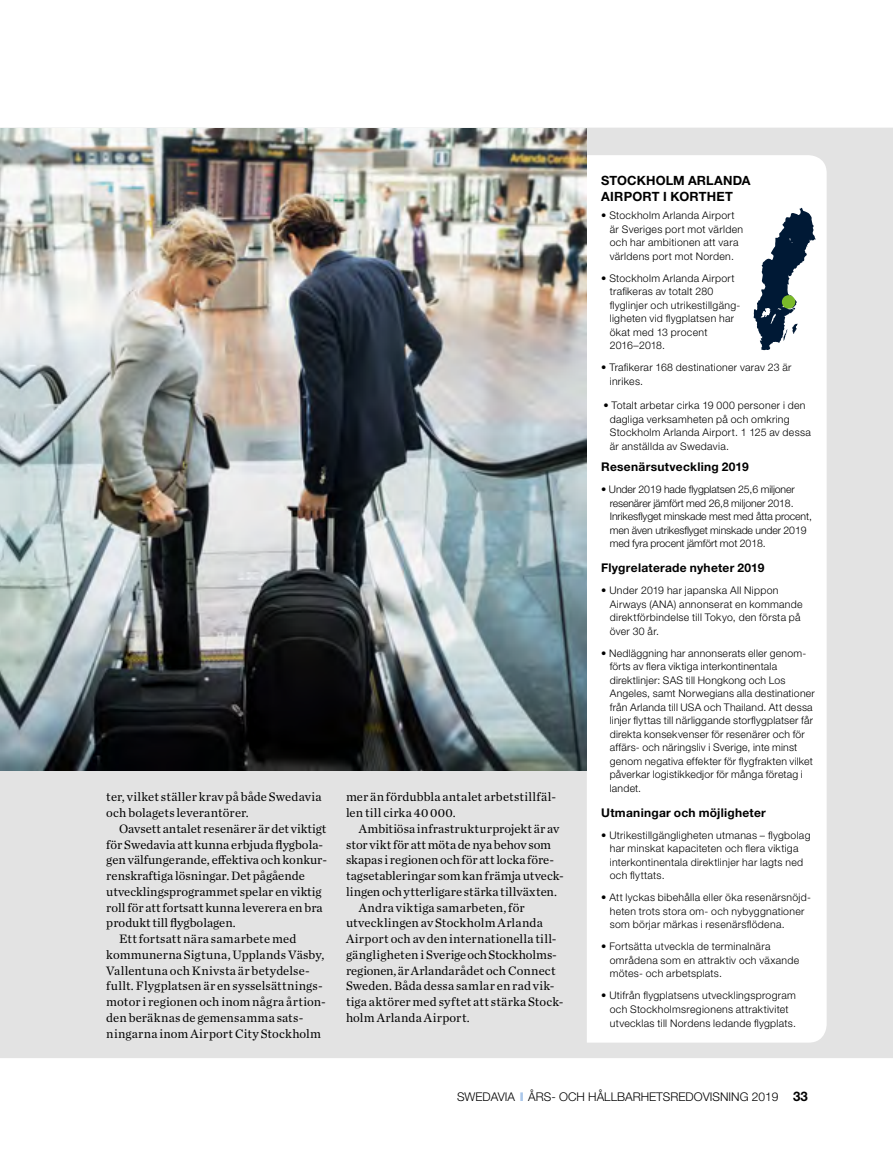
<style>
.page{position:relative;width:893px;height:1149px;background:#fff}
.page>*{position:absolute;margin:0;border:0;box-sizing:border-box;transform-origin:0 0}
.t1{font:12.75px/15.8px "Chronicle Text G1";color:#000}
.t2{font:12.75px/15.8px "Chronicle Text G1";letter-spacing:.02em;color:#000}
.t3{font:700 12.75px/16.5px "Helvetica Neue LT Std";letter-spacing:.01em;color:#000}
.t4{font:700 12px "Helvetica Neue LT Std";letter-spacing:.02em;color:#000}
.t5{font:300 12px "Helvetica Neue LT Std";color:#000}
.t6{font:300 10.5px/13.5px "Helvetica Neue LT Std";letter-spacing:.025em;color:#000}
.t7{font:300 10.5px/13.5px "Helvetica Neue LT Std";letter-spacing:-.01em;color:#000}
.s1{font-weight:900;color:#aac7ea}
.s2{font-weight:700;font-size:13.2px}
</style>
<div class="page">
<div style="left:0;top:128px;width:893px;height:929px;background:#e3e3e3"></div>
<svg style="left:587px;top:155px;width:240px;height:887px"></svg>
<svg style="left:753px;top:208px;width:62px;height:142px"></svg>
<div style="left:782px;top:295px;width:13px;height:13px;background:#7ab929;border-radius:50%"></div>
<img style="left:0;top:128px;width:587px;height:641px">
<p class="t1" style="left:106px;top:788px;width:217px">ter, vilket ställer krav på både Swedavia och bolagets leverantörer.</p>
<p class="t1" style="left:119px;top:819px;width:209px">Oavsett antalet resenärer är det viktigt</p>
<p class="t1" style="left:106px;top:835px;width:218px">för Swedavia att kunna erbjuda flygbola-</p>
<p class="t1" style="left:106px;top:851px;width:222px">gen välfungerande, effektiva och konkur-</p>
<p class="t1" style="left:106px;top:867px;width:200px">renskraftiga lösningar. Det pågående</p>
<p class="t1" style="left:106px;top:882px;width:217px">utvecklingsprogrammet spelar en viktig</p>
<p class="t1" style="left:106px;top:898px;width:218px">roll för att fortsatt kunna leverera en bra</p>
<p class="t1" style="left:106px;top:914px;width:131px">produkt till flygbolagen.</p>
<p class="t1" style="left:119px;top:930px;width:179px">Ett fortsatt nära samarbete med</p>
<p class="t1" style="left:106px;top:945px;width:219px">kommunerna Sigtuna, Upplands Väsby,</p>
<p class="t1" style="left:106px;top:961px;width:205px">Vallentuna och Knivsta är betydelse-</p>
<p class="t1" style="left:106px;top:977px;width:218px">fullt. Flygplatsen är en sysselsättnings-</p>
<p class="t1" style="left:106px;top:993px;width:221px">motor i regionen och inom några årtion-</p>
<p class="t1" style="left:106px;top:1008px;width:199px">den beräknas de gemensamma sats-</p>
<p class="t1" style="left:106px;top:1024px;width:216px">ningarna inom Airport City Stockholm</p>
<p class="t2" style="left:346px;top:788px;width:212px">mer än fördubbla antalet arbetstillfäl&shy;len till cirka 40 000.</p>
<p class="t1" style="left:359px;top:819px;width:202px">Ambitiösa infrastrukturprojekt är av</p>
<p class="t1" style="left:346px;top:835px;width:207px">stor vikt för att möta de nya behov som</p>
<p class="t1" style="left:346px;top:851px;width:210px">skapas i regionen och för att locka före-</p>
<p class="t1" style="left:346px;top:867px;width:219px">tagsetableringar som kan främja utveck-</p>
<p class="t1" style="left:346px;top:882px;width:213px">lingen och ytterligare stärka tillväxten.</p>
<p class="t1" style="left:359px;top:898px;width:167px">Andra viktiga samarbeten, för</p>
<p class="t1" style="left:346px;top:914px;width:198px">utvecklingen av Stockholm Arlanda</p>
<p class="t1" style="left:346px;top:930px;width:212px">Airport och av den internationella till-</p>
<p class="t1" style="left:346px;top:945px;width:212px">gängligheten i Sverige och Stockholms-</p>
<p class="t1" style="left:346px;top:961px;width:211px">regionen, är Arlandarådet och Connect</p>
<p class="t1" style="left:346px;top:977px;width:210px">Sweden. Båda dessa samlar en rad vik-</p>
<p class="t1" style="left:346px;top:993px;width:219px">tiga aktörer med syftet att stärka Stock-</p>
<p class="t1" style="left:346px;top:1008px;width:125px">holm Arlanda Airport.</p>
<p class="t3" style="left:601px;top:172px;width:151px">STOCKHOLM ARLANDA<br>AIRPORT I KORTHET</p>
<p class="t6" style="left:610px;top:208px;width:135px;text-indent:-9px">• Stockholm Arlanda Airport är Sveriges port mot världen och har ambitionen att vara världens port mot Norden.</p>
<p class="t6" style="left:610px;top:271px;width:132px;text-indent:-9px">• Stockholm Arlanda Airport trafikeras av totalt 280 flyglinjer och utrikestillgäng&shy;ligheten vid flygplatsen har ökat med 13 procent<br>2016–2018.</p>
<p class="t6" style="left:610px;top:360px;width:183px;text-indent:-9px">• Trafikerar 168 destinationer varav 23 är inrikes.</p>
<p class="t6" style="left:610px;top:398px;width:203px;text-indent:-6px">• Totalt arbetar cirka 19 000 personer i den dagliga verksamheten på och omkring Stockholm Arlanda Airport. 1 125 av dessa är anställda av Swedavia.</p>
<p class="t4" style="left:601px;top:459px;width:149px">Resenärsutveckling 2019</p>
<p class="t7" style="left:610px;top:482px;width:204px;text-indent:-9px">• Under 2019 hade flygplatsen 25,6 miljoner resenärer jämfört med 26,8 miljoner 2018.<br>Inrikesflyget minskade mest med åtta procent, men även utrikesflyget minskade under 2019 med fyra procent jämfört mot 2018.</p>
<p class="t4" style="left:601px;top:560px;width:165px">Flygrelaterade nyheter 2019</p>
<p class="t6" style="left:610px;top:583px;width:194px;text-indent:-9px">• Under 2019 har japanska All Nippon<br>Airways (ANA) annonserat en kommande direktförbindelse till Tokyo, den första på över 30 år.</p>
<p class="t6" style="left:610px;top:645px;width:207px;text-indent:-9px">• Nedläggning har annonserats eller genom&shy;förts av flera viktiga interkontinentala direktlinjer: SAS till Hongkong och Los Angeles, samt Norwegians alla destinationer från Arlanda till USA och Thailand. Att dessa linjer flyttas till närliggande storflygplatser får direkta konsekvenser för resenärer och för affärs- och näringsliv i Sverige, inte minst genom negativa effekter för flygfrakten vilket påverkar logistikkedjor för många företag i landet.</p>
<p class="t4" style="left:601px;top:804px;width:166px">Utmaningar och möjligheter</p>
<p class="t6" style="left:610px;top:827px;width:202px;text-indent:-9px">• Utrikestillgängligheten utmanas – flygbolag har minskat kapaciteten och flera viktiga interkontinentala direktlinjer har lagts ned och flyttats.</p>
<p class="t6" style="left:610px;top:890px;width:203px;text-indent:-9px">• Att lyckas bibehålla eller öka resenärsnöjd&shy;heten trots stora om- och nybyggnationer som börjar märkas i resenärsflödena.</p>
<p class="t6" style="left:610px;top:939px;width:191px;text-indent:-9px">• Fortsätta utveckla de terminalnära områdena som en attraktiv och växande mötes- och arbetsplats.</p>
<p class="t6" style="left:610px;top:988px;width:188px;text-indent:-9px">• Utifrån flygplatsens utvecklingsprogram och Stockholmsregionens attraktivitet utvecklas till Nordens ledande flygplats.</p>
<p class="t5" style="left:457px;top:1088px;width:352px">SWEDAVIA <span class="s1">I</span> ÅRS- OCH HÅLLBARHETSREDOVISNING 2019 <span class="s2">33</span></p>
</div>
